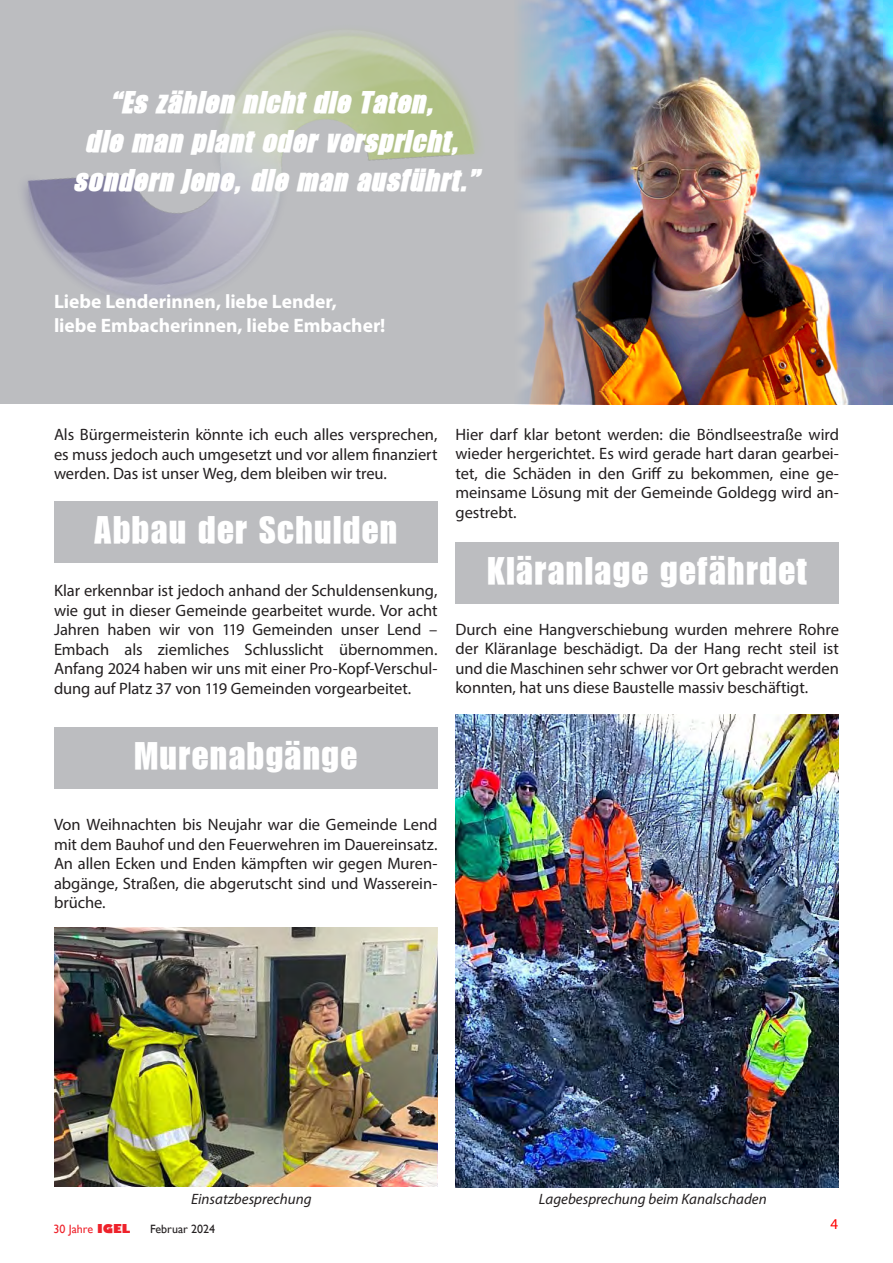
<style>
.page{position:relative;width:893px;height:1263px;background:#fff}
.page>*{position:absolute;margin:0;border:0;box-sizing:border-box;transform-origin:0 0}
.t1{font:37.5px "GENUINE";letter-spacing:.04em;color:#fff}
.t2{font:italic 30px/39px "GENUINE Bold";letter-spacing:.04em;color:#fff;text-align:center}
.t3{font:700 19.5px "Myriad Pro";color:#fff}
.t4{font:16.5px/19.5px "Myriad Pro";letter-spacing:-.005em;color:#231f20;text-align:justify}
.IGEL_Standard{font:italic 15px "Myriad Pro";color:#231f20}
.t5{font:15px "Myriad Pro";color:#f00}
.t6{font:12px "Gill Sans";color:#ee222b}
.t7{font:12px "Gill Sans";color:#231f20}
.s1{font-weight:800}
</style>
<div class="page">
<img style="left:455px;top:714px;width:384px;height:473px">
<img style="left:54px;top:927px;width:383px;height:259px">
<div style="left:54px;top:501px;width:383px;height:61px;background:#bcbdc0"></div>
<div style="left:54px;top:727px;width:383px;height:62px;background:#bcbdc0"></div>
<div style="left:455px;top:542px;width:384px;height:62px;background:#bcbdc0"></div>
<div style="left:0;top:0;width:634px;height:404px;background:#bcbdc0"></div>
<img style="left:24px;top:34px;width:454px;height:266px">
<img style="left:519px;top:0;width:374px;height:405px">
<p class="t2" style="left:74px;top:83px;width:406px">“Es zählen nicht die Taten,<br>die man plant oder verspricht, sondern jene, die man ausführt.”</p>
<p class="t3" style="left:54px;top:289px;width:284px">Liebe Lenderinnen, liebe Lender,</p>
<p class="t3" style="left:54px;top:313px;width:333px">liebe Embacherinnen, liebe Embacher!</p>
<p class="t4" style="left:54px;top:424px;width:385px">Als Bürgermeisterin könnte ich euch alles versprechen, es muss jedoch auch umgesetzt und vor allem finanziert werden. Das ist unser Weg, dem bleiben wir treu.</p>
<p class="t1" style="left:94px;top:506px;width:305px">Abbau der Schulden</p>
<p class="t4" style="left:54px;top:580px;width:385px">Klar erkennbar ist jedoch anhand der Schuldensenkung, wie gut in dieser Gemeinde gearbeitet wurde. Vor acht Jahren haben wir von 119 Gemeinden unser Lend – Embach als ziemliches Schlusslicht übernommen.<br>Anfang 2024 haben wir uns mit einer Pro-Kopf-Verschul&shy;dung auf Platz 37 von 119 Gemeinden vorgearbeitet.</p>
<p class="t1" style="left:134px;top:733px;width:224px">Murenabgänge</p>
<p class="t4" style="left:54px;top:815px;width:385px">Von Weihnachten bis Neujahr war die Gemeinde Lend mit dem Bauhof und den Feuerwehren im Dauereinsatz.<br>An allen Ecken und Enden kämpften wir gegen Muren&shy;abgänge, Straßen, die abgerutscht sind und Wasserein&shy;brüche.</p>
<p class="t4" style="left:455px;top:424px;width:385px">Hier darf klar betont werden: die Böndlseestraße wird wieder hergerichtet. Es wird gerade hart daran gearbei&shy;tet, die Schäden in den Griff zu bekommen, eine ge&shy;meinsame Lösung mit der Gemeinde Goldegg wird an&shy;gestrebt.</p>
<p class="t1" style="left:488px;top:548px;width:321px">Kläranlage gefährdet</p>
<p class="t4" style="left:455px;top:619px;width:385px">Durch eine Hangverschiebung wurden mehrere Rohre der Kläranlage beschädigt. Da der Hang recht steil ist und die Maschinen sehr schwer vor Ort gebracht werden konnten, hat uns diese Baustelle massiv beschäftigt.</p>
<p class="IGEL_Standard" style="left:191px;top:1190px;width:122px">Einsatzbesprechung</p>
<p class="IGEL_Standard" style="left:539px;top:1190px;width:229px">Lagebesprechung beim Kanalschaden</p>
<p class="t6" style="left:53px;top:1221px;width:78px">30 Jahre <span class="s1">IGEL</span></p>
<p class="t7" style="left:150px;top:1221px;width:67px">Februar 2024</p>
<p class="t5" style="left:830px;top:1215px;width:9px">4</p>
</div>
